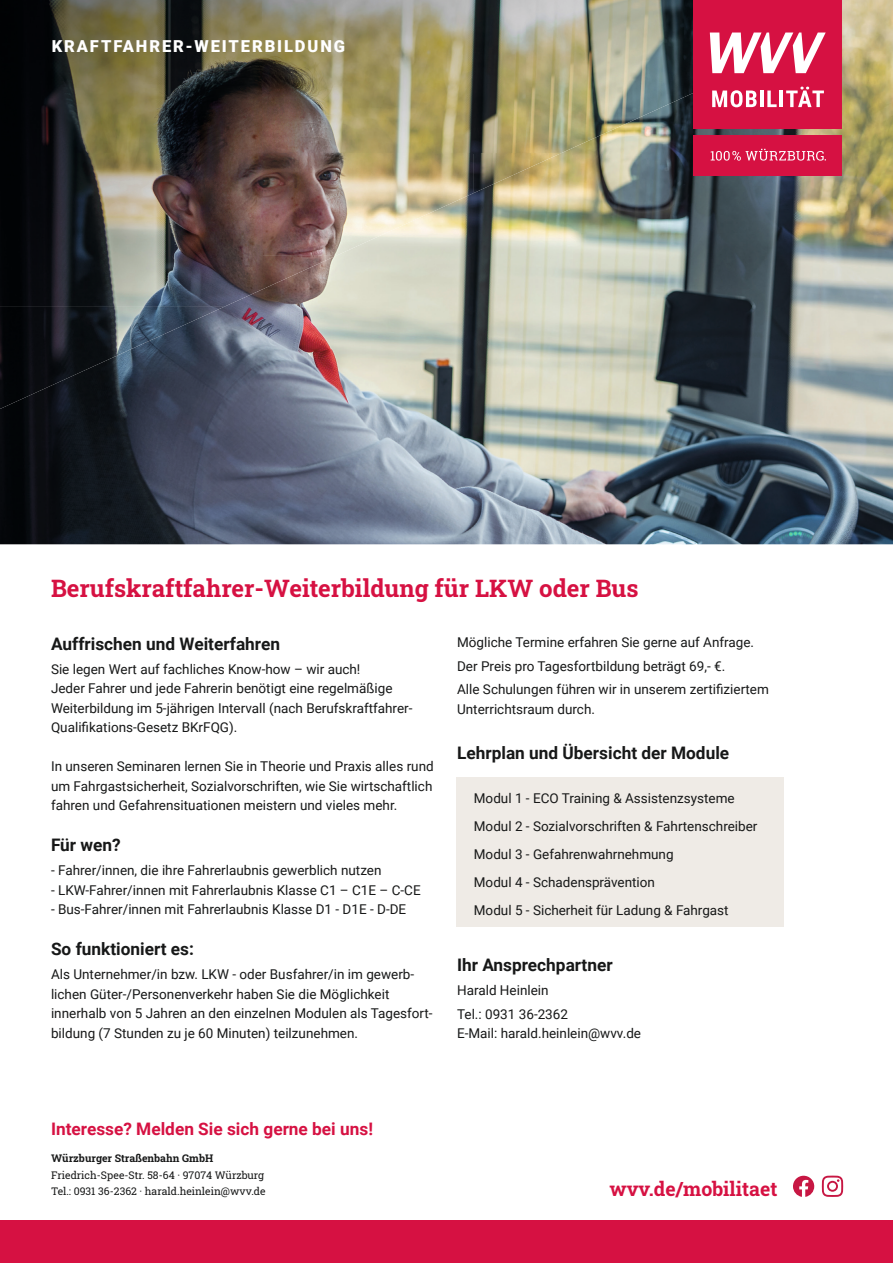
<style>
.page{position:relative;width:893px;height:1263px;background:#fff}
.page>*{position:absolute;margin:0;border:0;box-sizing:border-box;transform-origin:0 0}
.t1{font:700 24px "Roboto Slab";color:#d61142}
.t2{font:700 19.5px "Roboto Slab";color:#d61142}
.t3{font:700 17.25px "Roboto";color:#171818}
.t4{font:700 17.25px "Roboto";color:#d61142}
.t5{font:900 16.5px "Roboto";letter-spacing:.115em;color:#fff}
.t6{font:13.5px/19.5px "Roboto";color:#171818}
.t7{font:10.5px/16.5px "Roboto Slab";color:#171818}
.t8{font:700 10.5px "Roboto Slab";color:#171818}
</style>
<div class="page">
<div style="left:456px;top:777px;width:327px;height:150px;background:#efebe6"></div>
<img style="left:0;top:0;width:893px;height:544px">
<div style="left:0;top:1220px;width:893px;height:43px;background:#d61142"></div>
<svg style="left:793px;top:1176px;width:21px;height:21px"></svg>
<svg style="left:822px;top:1175px;width:21px;height:22px"></svg>
<img style="left:0;top:0;width:684px;height:153px">
<img style="left:684px;top:0;width:9px;height:97px">
<img style="left:0;top:153px;width:263px;height:154px">
<img style="left:263px;top:153px;width:211px;height:103px">
<img style="left:473px;top:153px;width:89px;height:40px">
<img style="left:263px;top:255px;width:74px;height:34px">
<img style="left:0;top:306px;width:158px;height:103px">
<img style="left:158px;top:306px;width:67px;height:31px">
<div style="left:693px;top:135px;width:149px;height:41px;background:#d61142"></div>
<svg style="left:711px;top:149px;width:115px;height:12px"></svg>
<div style="left:693px;top:0;width:149px;height:128px;background:#d61142"></div>
<svg style="left:710px;top:33px;width:116px;height:40px"></svg>
<svg style="left:712px;top:90px;width:45px;height:17px"></svg>
<hr style="left:760px;top:91px;width:3px;height:16px;background:#fff">
<svg style="left:767px;top:91px;width:10px;height:16px"></svg>
<hr style="left:780px;top:91px;width:3px;height:16px;background:#fff">
<svg style="left:786px;top:87px;width:38px;height:20px"></svg>
<p class="t5" style="left:52px;top:35px;width:295px">KRAFTFAHRER-WEITERBILDUNG</p>
<h1 class="t1" style="left:51px;top:572px;width:589px">Berufskraftfahrer-Weiterbildung für LKW oder Bus</h1>
<p class="t3" style="left:51px;top:631px;width:231px">Auffrischen und Weiterfahren</p>
<p class="t6" style="left:51px;top:658px;width:363px">Sie legen Wert auf fachliches Know-how – wir auch!<br>Jeder Fahrer und jede Fahrerin benötigt eine regelmäßige Weiterbildung im 5-jährigen Intervall (nach Berufskraftfahrer-Qualifikations-Gesetz BKrFQG).</p>
<p class="t6" style="left:51px;top:756px;width:384px;text-align:justify">In unseren Seminaren lernen Sie in Theorie und Praxis alles rund um Fahrgastsicherheit, Sozialvorschriften, wie Sie wirtschaftlich fahren und Gefahrensituationen meistern und vieles mehr.</p>
<p class="t3" style="left:51px;top:833px;width:71px">Für wen?</p>
<p class="t6" style="left:51px;top:860px;width:332px">- Fahrer/innen, die ihre Fahrerlaubnis gewerblich nutzen</p>
<p class="t6" style="left:51px;top:879px;width:371px">- LKW-Fahrer/innen mit Fahrerlaubnis Klasse C1 – C1E – C-CE</p>
<p class="t6" style="left:51px;top:899px;width:357px">- Bus-Fahrer/innen mit Fahrerlaubnis Klasse D1 - D1E - D-DE</p>
<p class="t3" style="left:51px;top:937px;width:144px">So funktioniert es:</p>
<p class="t6" style="left:51px;top:964px;width:383px">Als Unternehmer/in bzw. LKW - oder Busfahrer/in im gewerb&shy;lichen Güter-/Personenverkehr haben Sie die Möglichkeit innerhalb von 5 Jahren an den einzelnen Modulen als Tagesfort&shy;bildung (7 Stunden zu je 60 Minuten) teilzunehmen.</p>
<p class="t6" style="left:457px;top:630px;width:313px;line-height:23.7px">Mögliche Termine erfahren Sie gerne auf Anfrage.<br>Der Preis pro Tagesfortbildung beträgt 69,- €.<br>Alle Schulungen führen wir in unserem zertifiziertem</p>
<p class="t6" style="left:457px;top:699px;width:139px">Unterrichtsraum durch.</p>
<p class="t3" style="left:457px;top:741px;width:274px">Lehrplan und Übersicht der Module</p>
<p class="t6" style="left:474px;top:783px;width:285px;line-height:28px">Modul 1 - ECO Training &amp; Assistenzsysteme Modul 2 - Sozialvorschriften &amp; Fahrtenschreiber Modul 3 - Gefahrenwahrnehmung<br>Modul 4 - Schadensprävention<br>Modul 5 - Sicherheit für Ladung &amp; Fahrgast</p>
<p class="t3" style="left:457px;top:953px;width:157px">Ihr Ansprechpartner</p>
<p class="t6" style="left:457px;top:977px;width:112px;line-height:23.7px">Harald Heinlein<br>Tel.: 0931 36-2362</p>
<p class="t6" style="left:457px;top:1023px;width:185px">E-Mail: harald.heinlein@wvv.de</p>
<p class="t4" style="left:51px;top:1116px;width:324px">Interesse? Melden Sie sich gerne bei uns!</p>
<p class="t8" style="left:51px;top:1151px;width:164px">Würzburger Straßenbahn GmbH</p>
<p class="t7" style="left:51px;top:1166px;width:216px">Friedrich-Spee-Str. 58-64 · 97074 Würzburg<br>Tel.: 0931 36-2362 · harald.heinlein@wvv.de</p>
<h2 class="t2" style="left:609px;top:1176px;width:169px">wvv.de/mobilitaet</h2>
</div>
